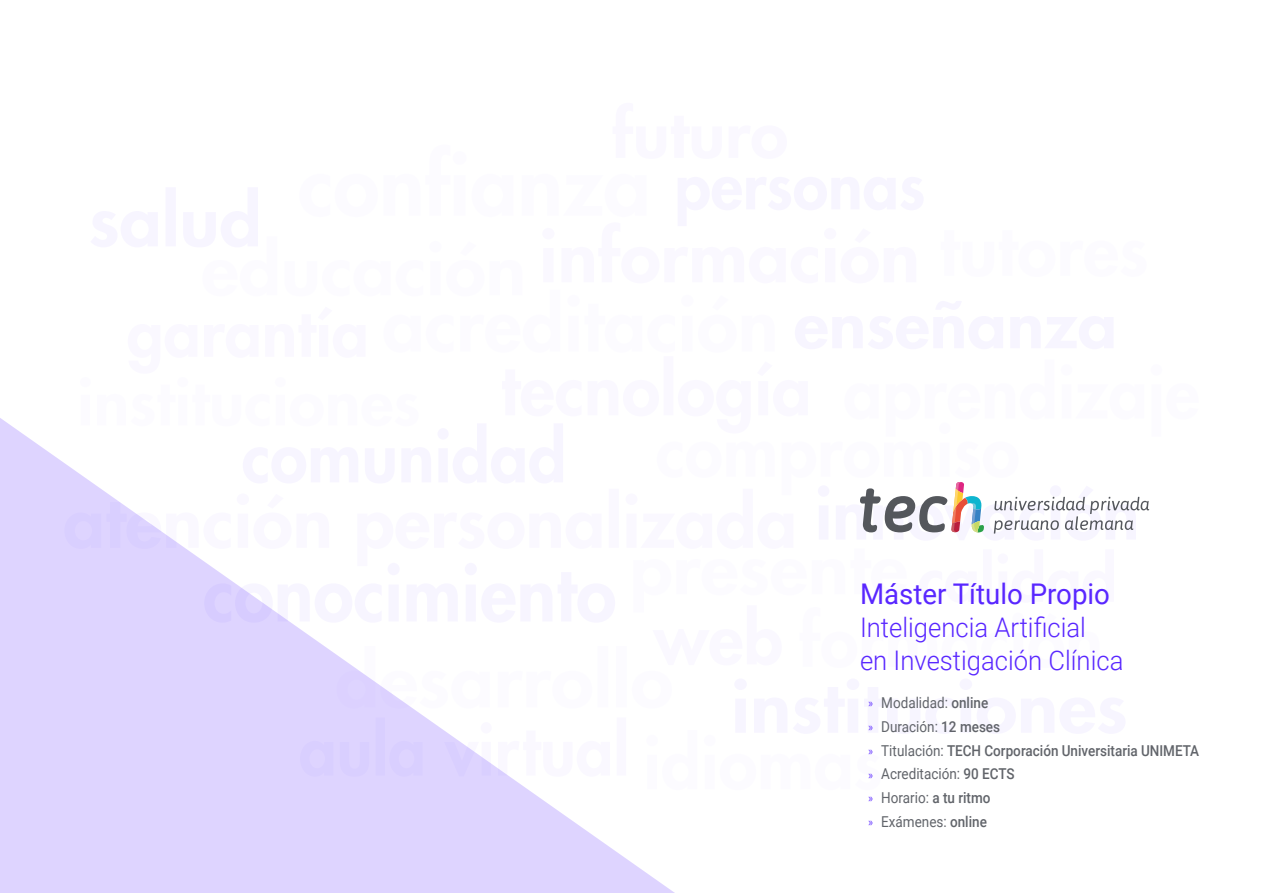
<style>
.page{position:relative;width:1263px;height:893px;background:#fff}
.page>*{position:absolute;margin:0;border:0;box-sizing:border-box;transform-origin:0 0}
.t1{font:28.5px "Roboto";color:#5927ff}
.t2{font:300 27px/33px "Roboto";color:#5927ff;scale:.95 1}
.t3{font:500 15px/23.7px "Roboto";color:#61646a;scale:.9 1}
.s1{font-family:"Myriad Pro";font-weight:400;font-size:12px;color:#5927ff}
.s2{font-weight:400}
</style>
<div class="page">
<svg style="left:0;top:418px;width:675px;height:475px;background:#e1d8ff"></svg>
<svg style="left:64px;top:418px;width:1086px;height:372px"></svg>
<h1 class="t1" style="left:860px;top:574px;width:251px">Máster Título Propio</h1>
<h2 class="t2" style="left:860px;top:610px;width:279px">Inteligencia Artificial<br>en Investigación Clínica</h2>
<p class="t3" style="left:868px;top:690px;width:369px"><span class="s1">»</span> <span class="s2">Modalidad:</span> online<br><span class="s1">»</span> <span class="s2">Duración:</span> 12 meses<br><span class="s1">»</span> <span class="s2">Titulación:</span> TECH Corporación Universitaria UNIMETA <span class="s1">»</span> <span class="s2">Acreditación:</span> 90 ECTS<br><span class="s1">»</span> <span class="s2">Horario:</span> a tu ritmo<br><span class="s1">»</span> <span class="s2">Exámenes:</span> online</p>
</div>
